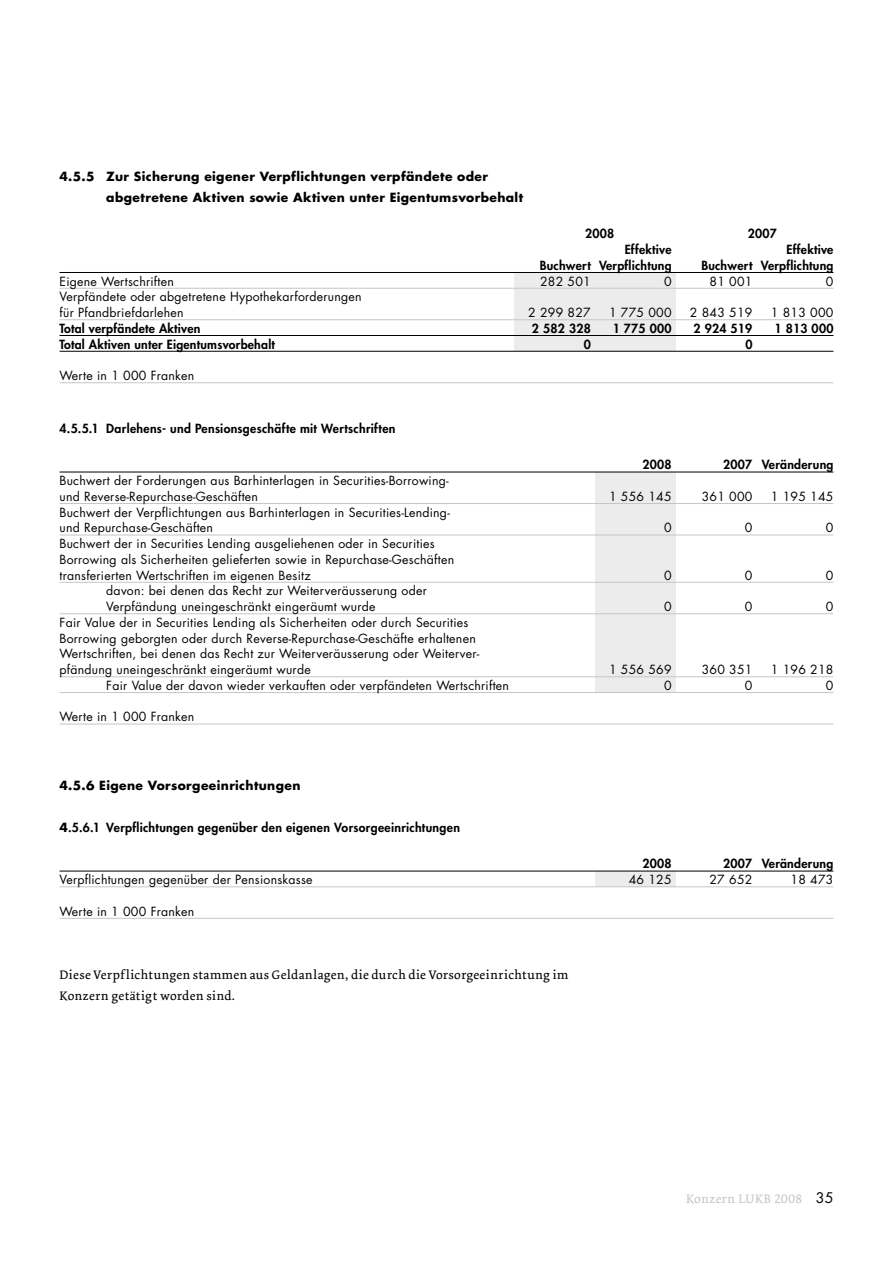
<style>
.page{position:relative;width:893px;height:1263px;background:#fff}
.page>*{position:absolute;margin:0;border:0;box-sizing:border-box;transform-origin:0 0}
.t1{font:13.5px/21px "Dolly LF";letter-spacing:.03em;color:#000}
.t2{font:13.5px "Dolly LF";letter-spacing:.03em;color:#c5c6c6}
.t3{font:12.3px/15.8px "Futura";letter-spacing:.02em;color:#000}
.t4{font:800 12.3px "Futura";letter-spacing:.02em;color:#000}
.t5{font:700 12.3px/21px "Futura";letter-spacing:.03em;color:#000}
.s1{font-weight:700}
.s2{font-family:"Futura";font-size:14.25px;color:#000}
</style>
<div class="page">
<div style="left:595px;top:871px;width:81px;height:16px;background:#ececec"></div>
<div style="left:514px;top:272px;width:162px;height:79px;background:#ececec"></div>
<div style="left:595px;top:472px;width:81px;height:220px;background:#ececec"></div>
<hr style="left:60px;top:272px;width:773px;height:1px;background:#000">
<hr style="left:60px;top:288px;width:773px;height:1px;background:#c5c6c6">
<hr style="left:60px;top:319px;width:773px;height:1px;background:#c5c6c6">
<hr style="left:60px;top:335px;width:773px;height:1px;background:#000">
<hr style="left:60px;top:351px;width:773px;height:1px;background:#000">
<hr style="left:60px;top:382px;width:773px;height:1px;background:#c5c6c6">
<hr style="left:60px;top:472px;width:773px;height:1px;background:#000">
<hr style="left:60px;top:503px;width:773px;height:1px;background:#c5c6c6">
<hr style="left:60px;top:535px;width:773px;height:1px;background:#c5c6c6">
<hr style="left:60px;top:582px;width:773px;height:1px;background:#c5c6c6">
<hr style="left:60px;top:613px;width:773px;height:1px;background:#c5c6c6">
<hr style="left:60px;top:676px;width:773px;height:1px;background:#c5c6c6">
<hr style="left:60px;top:692px;width:773px;height:1px;background:#c5c6c6">
<hr style="left:60px;top:724px;width:773px;height:1px;background:#c5c6c6">
<hr style="left:60px;top:871px;width:773px;height:1px;background:#000">
<hr style="left:60px;top:886px;width:773px;height:1px;background:#c5c6c6">
<hr style="left:60px;top:918px;width:773px;height:1px;background:#c5c6c6">
<p class="t5" style="left:106px;top:165px;width:418px;text-indent:-47px">4.5.5 Zur Sicherung eigener Verpflichtungen verpfändete oder abgetretene Aktiven sowie Aktiven unter Eigentumsvorbehalt</p>
<p class="t4" style="left:585px;top:226px;width:31px">2008</p>
<p class="t4" style="left:748px;top:226px;width:31px">2007</p>
<p class="t4" style="left:625px;top:242px;width:48px">Effektive</p>
<p class="t4" style="left:786px;top:242px;width:48px">Effektive</p>
<p class="t4" style="left:540px;top:258px;width:133px">Buchwert Verpflichtung</p>
<p class="t4" style="left:701px;top:258px;width:134px">Buchwert Verpflichtung</p>
<p class="t3" style="left:60px;top:273px;width:116px">Eigene Wertschriften</p>
<p class="t3" style="left:540px;top:273px;width:52px">282 501</p>
<p class="t3" style="left:664px;top:273px;width:9px">0</p>
<p class="t3" style="left:709px;top:273px;width:44px">81 001</p>
<p class="t3" style="left:826px;top:273px;width:9px">0</p>
<p class="t3" style="left:60px;top:289px;width:304px">Verpfändete oder abgetretene Hypothekarforderungen für Pfandbriefdarlehen</p>
<p class="t3" style="left:528px;top:305px;width:64px">2 299 827</p>
<p class="t3" style="left:609px;top:305px;width:64px">1 775 000</p>
<p class="t3" style="left:690px;top:305px;width:64px">2 843 519</p>
<p class="t3" style="left:771px;top:305px;width:64px">1 813 000</p>
<p class="t4" style="left:60px;top:321px;width:142px">Total verpfändete Aktiven</p>
<p class="t4" style="left:532px;top:321px;width:60px">2 582 328</p>
<p class="t4" style="left:613px;top:321px;width:60px">1 775 000</p>
<p class="t4" style="left:694px;top:321px;width:60px">2 924 519</p>
<p class="t4" style="left:775px;top:321px;width:60px">1 813 000</p>
<p class="t4" style="left:60px;top:336px;width:217px">Total Aktiven unter Eigentumsvorbehalt</p>
<p class="t4" style="left:584px;top:336px;width:9px">0</p>
<p class="t4" style="left:745px;top:336px;width:9px">0</p>
<p class="t3" style="left:60px;top:368px;width:136px">Werte in 1 000 Franken</p>
<p class="t4" style="left:60px;top:420px;width:337px">4.5.5.1 Darlehens- und Pensionsgeschäfte mit Wertschriften</p>
<p class="t3" style="left:60px;top:473px;width:391px">Buchwert der Forderungen aus Barhinterlagen in Securities-Borrowing&shy;und Reverse-Repurchase-Geschäften</p>
<p class="t3" style="left:60px;top:504px;width:392px">Buchwert der Verpflichtungen aus Barhinterlagen in Securities-Lending&shy;und Repurchase-Geschäften</p>
<p class="t3" style="left:60px;top:536px;width:396px">Buchwert der in Securities Lending ausgeliehenen oder in Securities<br>Borrowing als Sicherheiten gelieferten sowie in Repurchase-Geschäften transferierten Wertschriften im eigenen Besitz</p>
<p class="t3" style="left:106px;top:583px;width:322px">davon: bei denen das Recht zur Weiterveräusserung oder<br>Verpfändung uneingeschränkt eingeräumt wurde</p>
<p class="t3" style="left:60px;top:615px;width:421px">Fair Value der in Securities Lending als Sicherheiten oder durch Securities Borrowing geborgten oder durch Reverse-Repurchase-Geschäfte erhaltenen Wertschriften, bei denen das Recht zur Weiterveräusserung oder Weiterver&shy;pfändung uneingeschränkt eingeräumt wurde</p>
<p class="t4" style="left:642px;top:457px;width:31px">2008</p>
<p class="t4" style="left:723px;top:457px;width:112px">2007 Veränderung</p>
<p class="t3" style="left:609px;top:489px;width:64px">1 556 145</p>
<p class="t3" style="left:702px;top:489px;width:52px">361 000</p>
<p class="t3" style="left:771px;top:489px;width:64px">1 195 145</p>
<p class="t3" style="left:664px;top:520px;width:9px">0</p>
<p class="t3" style="left:745px;top:520px;width:9px">0</p>
<p class="t3" style="left:826px;top:520px;width:9px">0</p>
<p class="t3" style="left:664px;top:567px;width:9px">0</p>
<p class="t3" style="left:745px;top:567px;width:9px">0</p>
<p class="t3" style="left:826px;top:567px;width:9px">0</p>
<p class="t3" style="left:664px;top:599px;width:9px">0</p>
<p class="t3" style="left:745px;top:599px;width:9px">0</p>
<p class="t3" style="left:826px;top:599px;width:9px">0</p>
<p class="t3" style="left:609px;top:662px;width:64px">1 556 569</p>
<p class="t3" style="left:702px;top:662px;width:52px">360 351</p>
<p class="t3" style="left:771px;top:662px;width:64px">1 196 218</p>
<p class="t3" style="left:106px;top:678px;width:404px">Fair Value der davon wieder verkauften oder verpfändeten Wertschriften</p>
<p class="t3" style="left:664px;top:678px;width:9px">0</p>
<p class="t3" style="left:745px;top:678px;width:9px">0</p>
<p class="t3" style="left:826px;top:678px;width:9px">0</p>
<p class="t3" style="left:60px;top:709px;width:136px">Werte in 1 000 Franken</p>
<p class="t5" style="left:60px;top:774px;width:243px">4.5.6 Eigene Vorsorgeeinrichtungen</p>
<p class="t4" style="left:60px;top:819px;width:402px"><span class="s1">4</span>.5.6.1 Verpflichtungen gegenüber den eigenen Vorsorgeeinrichtungen</p>
<p class="t4" style="left:642px;top:856px;width:31px">2008</p>
<p class="t4" style="left:723px;top:856px;width:112px">2007 Veränderung</p>
<p class="t3" style="left:60px;top:872px;width:255px">Verpflichtungen gegenüber der Pensionskasse</p>
<p class="t3" style="left:629px;top:872px;width:44px">46 125</p>
<p class="t3" style="left:709px;top:872px;width:44px">27 652</p>
<p class="t3" style="left:790px;top:872px;width:44px">18 473</p>
<p class="t3" style="left:60px;top:903px;width:136px">Werte in 1 000 Franken</p>
<p class="t1" style="left:60px;top:965px;width:510px">Diese Verpflichtungen stammen aus Geldanlagen, die durch die Vorsorgeeinrichtung im<br>Konzern getätigt worden sind.</p>
<p class="t2" style="left:686px;top:1193px;width:149px">Konzern LUKB 2008 <span class="s2">35</span></p>
</div>
